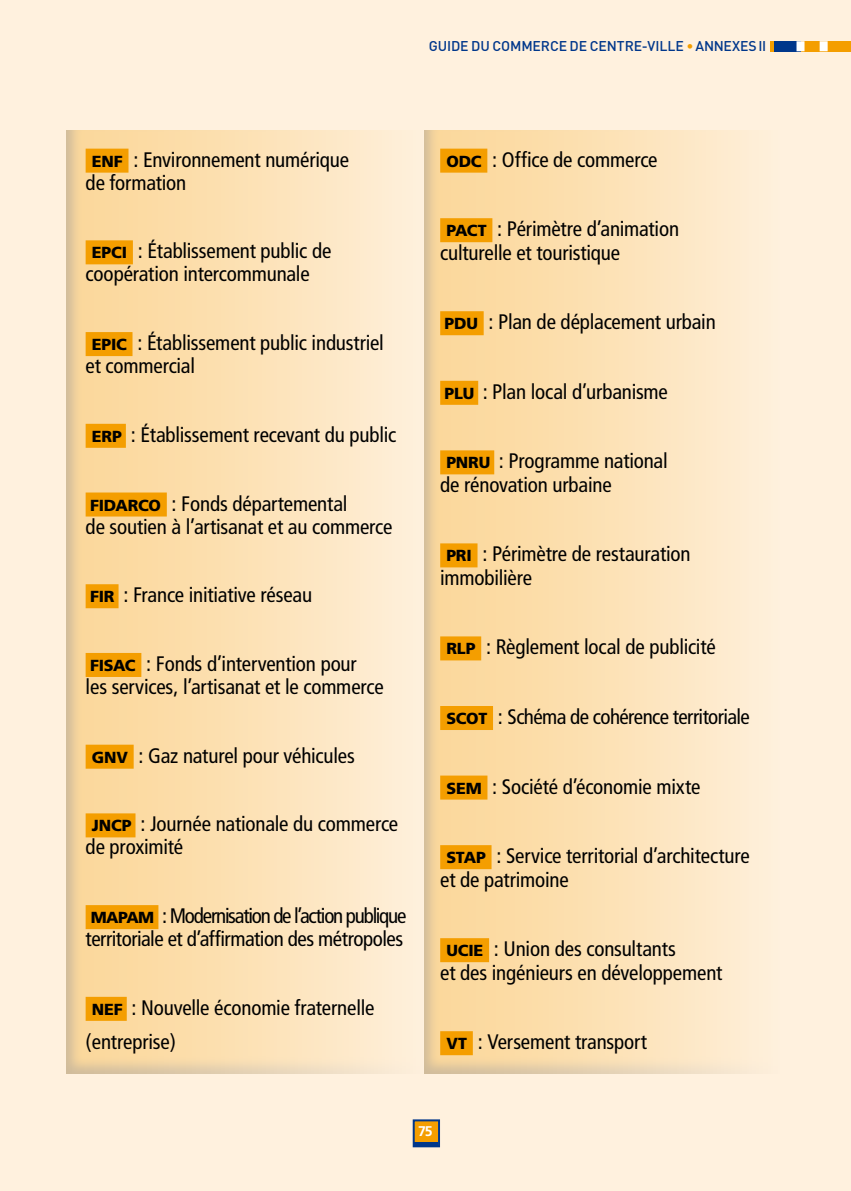
<style>
.page{position:relative;width:851px;height:1191px;background:#fff}
.page>*{position:absolute;margin:0;border:0;box-sizing:border-box;transform-origin:0 0}
.TXT-Glossaire{font:condensed 21px/23px "Frutiger";letter-spacing:-.01em;color:#000}
.TXT-Glossaire-2{font:condensed 21px/23px "Frutiger";letter-spacing:-.03em;color:#000}
._1_Titre_FR{font:500 14px "DIN";letter-spacing:-.01em;color:#00378b}
.t1{font:700 14px "Frutiger";color:#fff}
.s1{color:#f49e00}
.s2{font-weight:900;font-stretch:normal;font-size:16px}
</style>
<div class="page">
<div style="left:0;top:0;width:850px;height:1191px;background:#fff1de"></div>
<div style="left:66px;top:130px;width:359px;height:944px;background:#000;opacity:.6"></div>
<div style="left:423px;top:130px;width:360px;height:944px;background:#000;opacity:.6"></div>
<div style="left:414px;top:1121px;width:24px;height:22px;background:#f49e00"></div>
<div style="left:414px;top:1142px;width:24px;height:5px;background:#00378b"></div>
<div style="left:412px;top:1119px;width:28px;height:28px;border:2px solid #00378b"></div>
<div style="left:774px;top:41px;width:68px;height:10px;background:#00378b"></div>
<hr style="left:770px;top:41px;width:4px;height:10px;background:#f49e00">
<div style="left:801px;top:41px;width:49px;height:10px;background:#f49e00"></div>
<div style="left:796px;top:41px;width:8px;height:10px;background:#fff"></div>
<div style="left:819px;top:41px;width:8px;height:10px;background:#fff"></div>
<div style="left:86px;top:149px;width:42px;height:24px;background:#f49e00"></div>
<div style="left:86px;top:240px;width:47px;height:24px;background:#f49e00"></div>
<div style="left:86px;top:332px;width:46px;height:24px;background:#f49e00"></div>
<div style="left:86px;top:424px;width:40px;height:24px;background:#f49e00"></div>
<div style="left:86px;top:492px;width:81px;height:24px;background:#f49e00"></div>
<div style="left:86px;top:584px;width:32px;height:24px;background:#f49e00"></div>
<div style="left:86px;top:653px;width:55px;height:24px;background:#f49e00"></div>
<div style="left:86px;top:744px;width:48px;height:24px;background:#f49e00"></div>
<div style="left:86px;top:813px;width:49px;height:24px;background:#f49e00"></div>
<div style="left:86px;top:905px;width:72px;height:24px;background:#f49e00"></div>
<div style="left:86px;top:996px;width:41px;height:24px;background:#f49e00"></div>
<div style="left:440px;top:149px;width:47px;height:24px;background:#f49e00"></div>
<div style="left:440px;top:218px;width:52px;height:24px;background:#f49e00"></div>
<div style="left:440px;top:311px;width:43px;height:24px;background:#f49e00"></div>
<div style="left:440px;top:381px;width:38px;height:24px;background:#f49e00"></div>
<div style="left:440px;top:450px;width:54px;height:24px;background:#f49e00"></div>
<div style="left:440px;top:543px;width:37px;height:24px;background:#f49e00"></div>
<div style="left:440px;top:636px;width:41px;height:24px;background:#f49e00"></div>
<div style="left:440px;top:706px;width:53px;height:24px;background:#f49e00"></div>
<div style="left:440px;top:775px;width:47px;height:24px;background:#f49e00"></div>
<div style="left:440px;top:845px;width:51px;height:24px;background:#f49e00"></div>
<div style="left:440px;top:938px;width:49px;height:24px;background:#f49e00"></div>
<div style="left:440px;top:1031px;width:33px;height:24px;background:#f49e00"></div>
<p class="_1_Titre_FR" style="left:428px;top:37px;width:339px">GUIDE DU COMMERCE DE CENTRE-VILLE <span class="s1">•</span> ANNEXES II</p>
<p class="TXT-Glossaire" style="left:86px;top:148px;width:265px"><span class="s2">ENF</span> : Environnement numérique de formation</p>
<p class="TXT-Glossaire" style="left:86px;top:240px;width:247px"><span class="s2">EPCI</span> : Établissement public de coopération intercommunale</p>
<p class="TXT-Glossaire" style="left:86px;top:331px;width:300px"><span class="s2">EPIC</span> : Établissement public industriel et commercial</p>
<p class="TXT-Glossaire" style="left:92px;top:423px;width:306px"><span class="s2">ERP</span> : Établissement recevant du public</p>
<p class="TXT-Glossaire" style="left:86px;top:492px;width:308px"><span class="s2">FIDARCO</span> : Fonds départemental<br>de soutien à l’artisanat et au commerce</p>
<p class="TXT-Glossaire" style="left:90px;top:583px;width:223px"><span class="s2">FIR</span> : France initiative réseau</p>
<p class="TXT-Glossaire" style="left:86px;top:652px;width:299px"><span class="s2">FISAC</span> : Fonds d’intervention pour<br>les services, l’artisanat et le commerce</p>
<p class="TXT-Glossaire" style="left:92px;top:744px;width:264px"><span class="s2">GNV</span> : Gaz naturel pour véhicules</p>
<p class="TXT-Glossaire" style="left:86px;top:812px;width:314px"><span class="s2">JNCP</span> : Journée nationale du commerce de proximité</p>
<p class="TXT-Glossaire-2" style="left:86px;top:904px;width:322px"><span class="s2">MAPAM</span> : Modernisation de l’action publique territoriale et d’affirmation des métropoles</p>
<p class="TXT-Glossaire" style="left:92px;top:996px;width:284px"><span class="s2">NEF</span> : Nouvelle économie fraternelle</p>
<p class="TXT-Glossaire" style="left:86px;top:1030px;width:92px">(entreprise)</p>
<p class="TXT-Glossaire" style="left:446px;top:148px;width:213px"><span class="s2">ODC</span> : Office de commerce</p>
<p class="TXT-Glossaire" style="left:440px;top:217px;width:240px"><span class="s2">PACT</span> : Périmètre d’animation culturelle et touristique</p>
<p class="TXT-Glossaire" style="left:444px;top:310px;width:273px"><span class="s2">PDU</span> : Plan de déplacement urbain</p>
<p class="TXT-Glossaire" style="left:444px;top:380px;width:225px"><span class="s2">PLU</span> : Plan local d’urbanisme</p>
<p class="TXT-Glossaire" style="left:440px;top:449px;width:229px"><span class="s2">PNRU</span> : Programme national de rénovation urbaine</p>
<p class="TXT-Glossaire" style="left:440px;top:542px;width:252px"><span class="s2">PRI</span> : Périmètre de restauration immobilière</p>
<p class="TXT-Glossaire" style="left:446px;top:636px;width:271px"><span class="s2">RLP</span> : Règlement local de publicité</p>
<p class="TXT-Glossaire-2" style="left:446px;top:705px;width:305px"><span class="s2">SCOT</span> : Schéma de cohérence territoriale</p>
<p class="TXT-Glossaire" style="left:446px;top:775px;width:255px"><span class="s2">SEM</span> : Société d’économie mixte</p>
<p class="TXT-Glossaire" style="left:440px;top:844px;width:311px"><span class="s2">STAP</span> : Service territorial d’architecture et de patrimoine</p>
<p class="TXT-Glossaire" style="left:440px;top:937px;width:284px"><span class="s2">UCIE</span> : Union des consultants<br>et des ingénieurs en développement</p>
<p class="TXT-Glossaire" style="left:446px;top:1030px;width:202px"><span class="s2">VT</span> : Versement transport</p>
<p class="t1" style="left:418px;top:1123px;width:16px">75</p>
</div>
